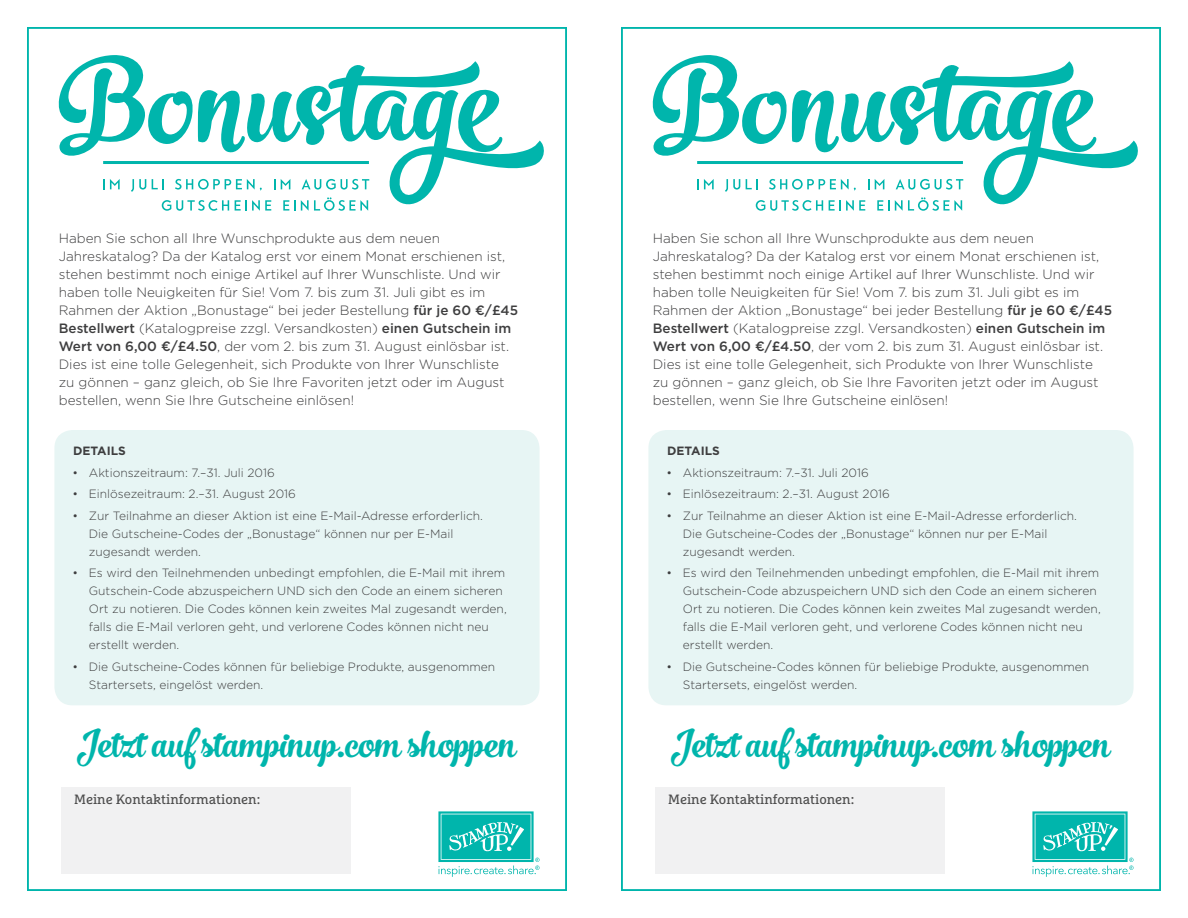
<style>
.page{position:relative;width:1188px;height:918px;background:#fff}
.page>*{position:absolute;margin:0;border:0;box-sizing:border-box;transform-origin:0 0}
.t1{font:36px "No.Seven";color:#00b5ac}
.t2{font:300 13.5px/18px "Gotham";color:#3e3e3f}
.t3{font:13.5px "Marselis Slab Pro";color:#4d4d4d}
.t4{font:300 12px/18px "Gotham";color:#3e3e3f}
.t5{font:700 12px "Gotham";color:#3e3e3f}
.s1{font-weight:500}
</style>
<div class="page">
<div style="left:62px;top:788px;width:289px;height:86px;background:#f1f1f2"></div>
<div style="left:656px;top:788px;width:289px;height:86px;background:#f1f1f2"></div>
<div style="left:54px;top:430px;width:486px;height:275px;background:#e7f5f4;border-radius:18px"></div>
<div style="left:648px;top:430px;width:486px;height:275px;background:#e7f5f4;border-radius:18px"></div>
<svg style="left:438px;top:811px;width:102px;height:66px"></svg>
<svg style="left:1032px;top:811px;width:102px;height:66px"></svg>
<svg style="left:58px;top:55px;width:486px;height:156px"></svg>
<svg style="left:652px;top:55px;width:486px;height:156px"></svg>
<p class="t2" style="left:59px;top:229px;width:461px">Haben Sie schon all Ihre Wunschprodukte aus dem neuen Jahreskatalog? Da der Katalog erst vor einem Monat erschienen ist, stehen bestimmt noch einige Artikel auf Ihrer Wunschliste. Und wir haben tolle Neuigkeiten für Sie! Vom 7. bis zum 31. Juli gibt es im Rahmen der Aktion „Bonustage“ bei jeder Bestellung <span class="s1">für je 60 €/£45<br>Bestellwert</span> (Katalogpreise zzgl. Versandkosten) <span class="s1">einen Gutschein im Wert von 6,00 €/£4.50</span>, der vom 2. bis zum 31. August einlösbar ist.<br>Dies ist eine tolle Gelegenheit, sich Produkte von Ihrer Wunschliste<br>zu gönnen – ganz gleich, ob Sie Ihre Favoriten jetzt oder im August bestellen, wenn Sie Ihre Gutscheine einlösen!</p>
<p class="t2" style="left:653px;top:229px;width:461px">Haben Sie schon all Ihre Wunschprodukte aus dem neuen Jahreskatalog? Da der Katalog erst vor einem Monat erschienen ist, stehen bestimmt noch einige Artikel auf Ihrer Wunschliste. Und wir haben tolle Neuigkeiten für Sie! Vom 7. bis zum 31. Juli gibt es im Rahmen der Aktion „Bonustage“ bei jeder Bestellung <span class="s1">für je 60 €/£45<br>Bestellwert</span> (Katalogpreise zzgl. Versandkosten) <span class="s1">einen Gutschein im Wert von 6,00 €/£4.50</span>, der vom 2. bis zum 31. August einlösbar ist.<br>Dies ist eine tolle Gelegenheit, sich Produkte von Ihrer Wunschliste<br>zu gönnen – ganz gleich, ob Sie Ihre Favoriten jetzt oder im August bestellen, wenn Sie Ihre Gutscheine einlösen!</p>
<p class="t5" style="left:73px;top:443px;width:54px">DETAILS</p>
<p class="t4" style="left:72px;top:463px;width:204px">• Aktionszeitraum: 7.–31. Juli 2016</p>
<p class="t4" style="left:72px;top:485px;width:225px">• Einlösezeitraum: 2.–31. August 2016</p>
<p class="t4" style="left:89px;top:506px;width:396px;text-indent:-16px">• Zur Teilnahme an dieser Aktion ist eine E-Mail-Adresse erforderlich.<br>Die Gutscheine-Codes der „Bonustage“ können nur per E-Mail zugesandt werden.</p>
<p class="t4" style="left:89px;top:564px;width:419px;text-indent:-16px">• Es wird den Teilnehmenden unbedingt empfohlen, die E-Mail mit ihrem Gutschein-Code abzuspeichern UND sich den Code an einem sicheren Ort zu notieren. Die Codes können kein zweites Mal zugesandt werden, falls die E-Mail verloren geht, und verlorene Codes können nicht neu erstellt werden.</p>
<p class="t4" style="left:89px;top:657px;width:408px;text-indent:-16px">• Die Gutscheine-Codes können für beliebige Produkte, ausgenommen<br>Startersets, eingelöst werden.</p>
<p class="t5" style="left:667px;top:443px;width:54px">DETAILS</p>
<p class="t4" style="left:666px;top:463px;width:204px">• Aktionszeitraum: 7.–31. Juli 2016</p>
<p class="t4" style="left:666px;top:485px;width:225px">• Einlösezeitraum: 2.–31. August 2016</p>
<p class="t4" style="left:683px;top:506px;width:396px;text-indent:-16px">• Zur Teilnahme an dieser Aktion ist eine E-Mail-Adresse erforderlich.<br>Die Gutscheine-Codes der „Bonustage“ können nur per E-Mail zugesandt werden.</p>
<p class="t4" style="left:683px;top:564px;width:419px;text-indent:-16px">• Es wird den Teilnehmenden unbedingt empfohlen, die E-Mail mit ihrem Gutschein-Code abzuspeichern UND sich den Code an einem sicheren Ort zu notieren. Die Codes können kein zweites Mal zugesandt werden, falls die E-Mail verloren geht, und verlorene Codes können nicht neu erstellt werden.</p>
<p class="t4" style="left:683px;top:657px;width:408px;text-indent:-16px">• Die Gutscheine-Codes können für beliebige Produkte, ausgenommen<br>Startersets, eingelöst werden.</p>
<p class="t1" style="left:77px;top:724px;width:441px">Jetzt auf stampinup.com shoppen</p>
<p class="t1" style="left:671px;top:724px;width:441px">Jetzt auf stampinup.com shoppen</p>
<p class="t3" style="left:74px;top:791px;width:187px">Meine Kontaktinformationen:</p>
<p class="t3" style="left:668px;top:791px;width:187px">Meine Kontaktinformationen:</p>
</div>
